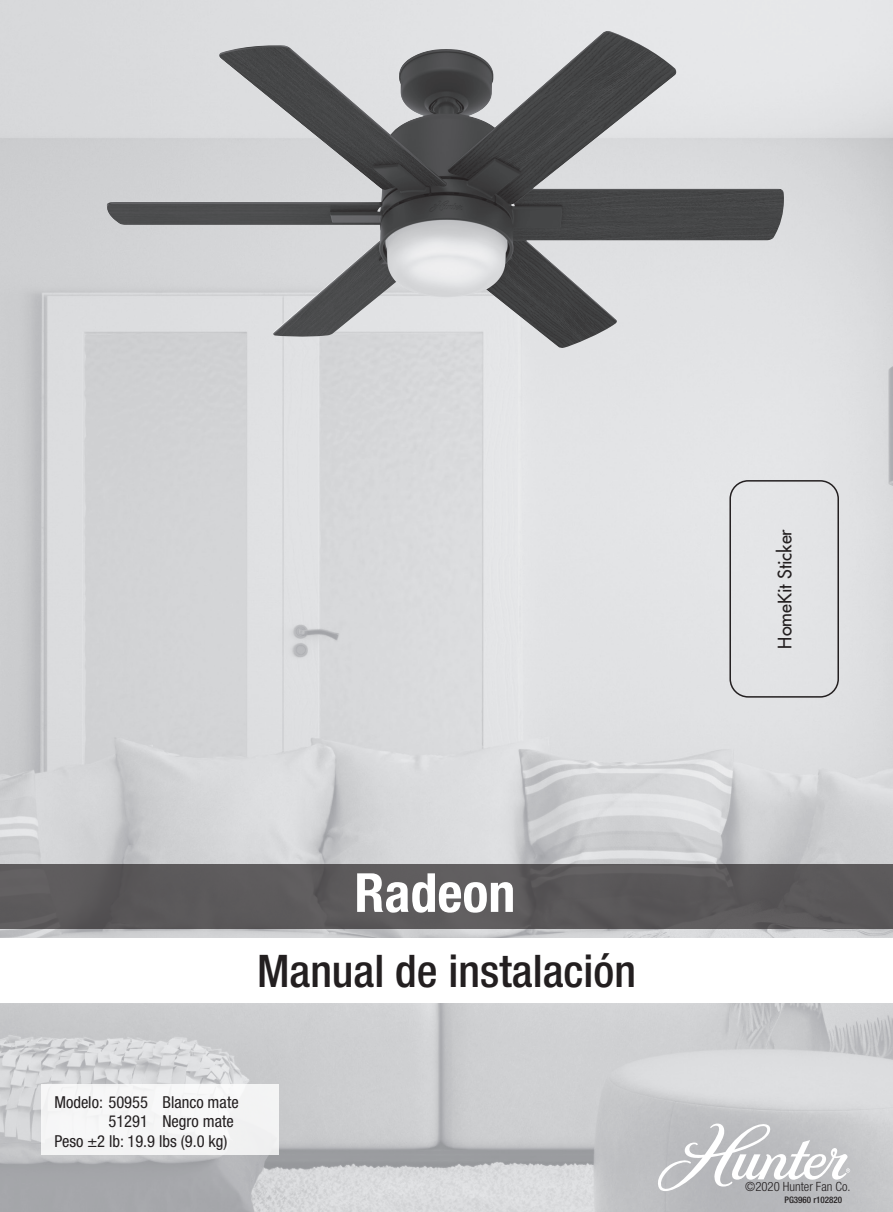
<style>
.page{position:relative;width:893px;height:1212px;background:#fff}
.page>*{position:absolute;margin:0;border:0;box-sizing:border-box;transform-origin:0 0}
.t1{font:700 condensed 54px "Helvetica Neue LT Std";color:#fff}
.t2{font:500 condensed 45px "Helvetica Neue LT Std";color:#231f20}
.t3{font:500 18px "Futura Std";color:#231f20}
.t4{font:condensed 16.5px "Helvetica Neue LT Std";color:#231f20}
.t5{font:300 condensed 12.75px "Helvetica Neue LT Std";color:#231f20}
.t6{font:500 condensed 9px "Helvetica Neue LT Std";color:#231f20}
</style>
<div class="page">
<img style="left:0;top:0;width:893px;height:1212px">
<div style="left:0;top:939px;width:893px;height:64px;background:#fff"></div>
<svg style="left:658px;top:1123px;width:192px;height:68px"></svg>
<div style="left:0;top:864px;width:893px;height:64px;background:#5c5a5b"></div>
<div style="left:41px;top:1084px;width:238px;height:71px;background:#f5f5f6"></div>
<div style="left:729px;top:480px;width:110px;height:218px;border:2px solid #231f20;border-radius:18px"></div>
<img style="left:106px;top:31px;width:678px;height:317px">
<p class="t1" style="left:354px;top:860px;width:162px">Radeon</p>
<p class="t2" style="left:257px;top:944px;width:380px">Manual de instalación</p>
<p class="t4" style="left:54px;top:1092px;width:186px">Modelo: 50955 Blanco mate</p>
<p class="t4" style="left:108px;top:1112px;width:127px">51291 Negro mate</p>
<p class="t4" style="left:54px;top:1132px;width:175px">Peso ±2 lb: 19.9 lbs (9.0 kg)</p>
<p class="t3" style="left:774px;top:648px;width:121px;rotate:-90deg">HomeKit Sticker</p>
<p class="t5" style="left:745px;top:1179px;width:107px">©2020 Hunter Fan Co.</p>
<p class="t6" style="left:784px;top:1194px;width:59px">PG3960 r102820</p>
</div>
